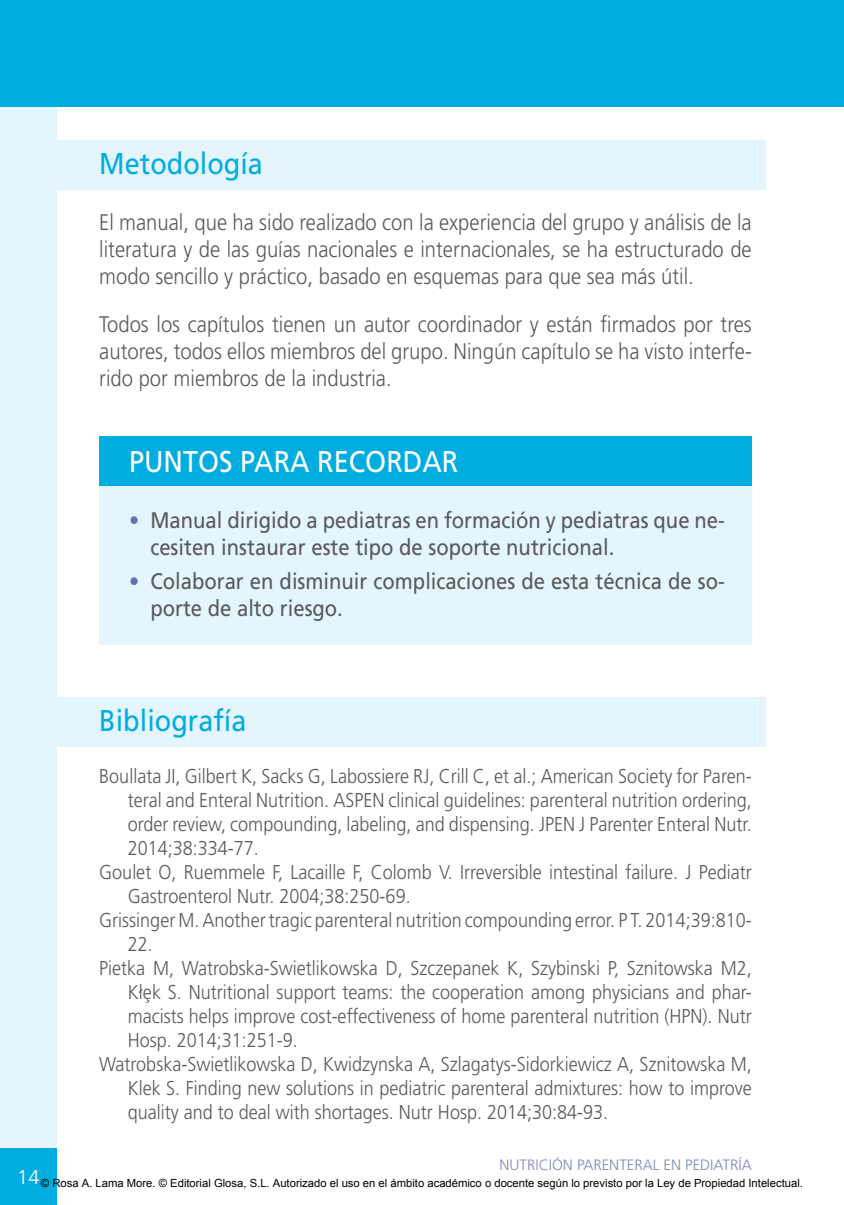
<style>
.page{position:relative;width:844px;height:1205px;background:#fff}
.page>*{position:absolute;margin:0;border:0;box-sizing:border-box;transform-origin:0 0}
.t1{font:30px "Frutiger";color:#00ade0;scale:.9 1}
.t2{font:30px "Frutiger";color:#fff;scale:.9 1}
.t3{font:300 22.5px/27px "Frutiger";color:#58595b;text-align:justify;scale:.9 1}
.t4{font:22.5px/27px "Frutiger";color:#58595b;scale:.9 1}
.t5{font:300 20px "Frutiger";color:#58595b;scale:.9 1}
.t6{font:300 20px "Frutiger";color:#fff}
.t7{font:300 15px "Frutiger";color:#7e89bb}
.t8{font:11.25px "Arial";color:#000}
.s1{color:#5f72ad}
</style>
<div class="page">
<div style="left:0;top:0;width:57px;height:1205px;background:#e4f5fd"></div>
<div style="left:0;top:0;width:843px;height:106px;background:#00ade0"></div>
<div style="left:0;top:1148px;width:57px;height:57px;background:#00ade0"></div>
<div style="left:0;top:140px;width:765px;height:50px;background:#e4f5fd"></div>
<div style="left:0;top:697px;width:765px;height:49px;background:#e4f5fd"></div>
<div style="left:99px;top:436px;width:652px;height:209px;background:#e4f5fd"></div>
<div style="left:99px;top:436px;width:652px;height:50px;background:#00ade0"></div>
<h1 class="t1" style="left:99px;top:146px;width:183px">Metodología</h1>
<p class="t3" style="left:99px;top:209px;width:726px">El manual, que ha sido realizado con la experiencia del grupo y análisis de la literatura y de las guías nacionales e internacionales, se ha estructurado de modo sencillo y práctico, basado en esquemas para que sea más útil.</p>
<p class="t3" style="left:99px;top:311px;width:726px">Todos los capítulos tienen un autor coordinador y están firmados por tres autores, todos ellos miembros del grupo. Ningún capítulo se ha visto interfe&shy;rido por miembros de la industria.</p>
<h1 class="t2" style="left:129px;top:444px;width:20px">PUNTOS</h1>
<h1 class="t2" style="left:240px;top:444px;width:20px">PARA</h1>
<h1 class="t2" style="left:317px;top:444px;width:21px">RECORDAR</h1>
<p class="t4" style="left:150px;top:506px;width:639px;text-indent:-21px"><span class="s1">•</span> Manual dirigido a pediatras en formación y pediatras que ne&shy;cesiten instaurar este tipo de soporte nutricional.</p>
<p class="t4" style="left:150px;top:567px;width:639px;text-indent:-21px"><span class="s1">•</span> Colaborar en disminuir complicaciones de esta técnica de so&shy;porte de alto riesgo.</p>
<h1 class="t1" style="left:99px;top:702px;width:165px">Bibliografía</h1>
<p class="t5" style="left:99px;top:765px;width:726px">Boullata JI, Gilbert K, Sacks G, Labossiere RJ, Crill C, et al.; American Society for Paren-</p>
<p class="t5" style="left:128px;top:789px;width:694px">teral and Enteral Nutrition. ASPEN clinical guidelines: parenteral nutrition ordering,</p>
<p class="t5" style="left:128px;top:813px;width:694px">order review, compounding, labeling, and dispensing. JPEN J Parenter Enteral Nutr.</p>
<p class="t5" style="left:128px;top:837px;width:147px">2014;38:334-77.</p>
<p class="t5" style="left:99px;top:861px;width:726px">Goulet O, Ruemmele F, Lacaille F, Colomb V. Irreversible intestinal failure. J Pediatr</p>
<p class="t5" style="left:128px;top:885px;width:316px">Gastroenterol Nutr. 2004;38:250-69.</p>
<p class="t5" style="left:99px;top:909px;width:726px">Grissinger M. Another tragic parenteral nutrition compounding error. P T. 2014;39:810-</p>
<p class="t5" style="left:128px;top:933px;width:29px">22.</p>
<p class="t5" style="left:99px;top:957px;width:726px">Pietka M, Watrobska-Swietlikowska D, Szczepanek K, Szybinski P, Sznitowska M2,</p>
<p class="t5" style="left:128px;top:981px;width:694px">Kłe¸ k S. Nutritional support teams: the cooperation among physicians and phar-</p>
<p class="t5" style="left:128px;top:1005px;width:694px">macists helps improve cost-effectiveness of home parenteral nutrition (HPN). Nutr</p>
<p class="t5" style="left:128px;top:1029px;width:191px">Hosp. 2014;31:251-9.</p>
<p class="t5" style="left:99px;top:1053px;width:726px">Watrobska-Swietlikowska D, Kwidzynska A, Szlagatys-Sidorkiewicz A, Sznitowska M,</p>
<p class="t5" style="left:128px;top:1077px;width:694px">Klek S. Finding new solutions in pediatric parenteral admixtures: how to improve</p>
<p class="t5" style="left:128px;top:1101px;width:535px">quality and to deal with shortages. Nutr Hosp. 2014;30:84-93.</p>
<p class="t7" style="left:499px;top:1156px;width:9px">nutrici</p>
<p class="t7" style="left:552px;top:1156px;width:41px">ón parenteral</p>
<p class="t7" style="left:663px;top:1156px;width:55px">en pediatr</p>
<p class="t7" style="left:738px;top:1156px;width:12px">ía</p>
<p class="t6" style="left:17px;top:1166px;width:24px">14</p>
<p class="t8" style="left:41px;top:1175px;width:763px">© Rosa A. Lama More. © Editorial Glosa, S.L. Autorizado el uso en el ámbito académico o docente según lo previsto por la Ley de Propiedad Intelectual.</p>
</div>
